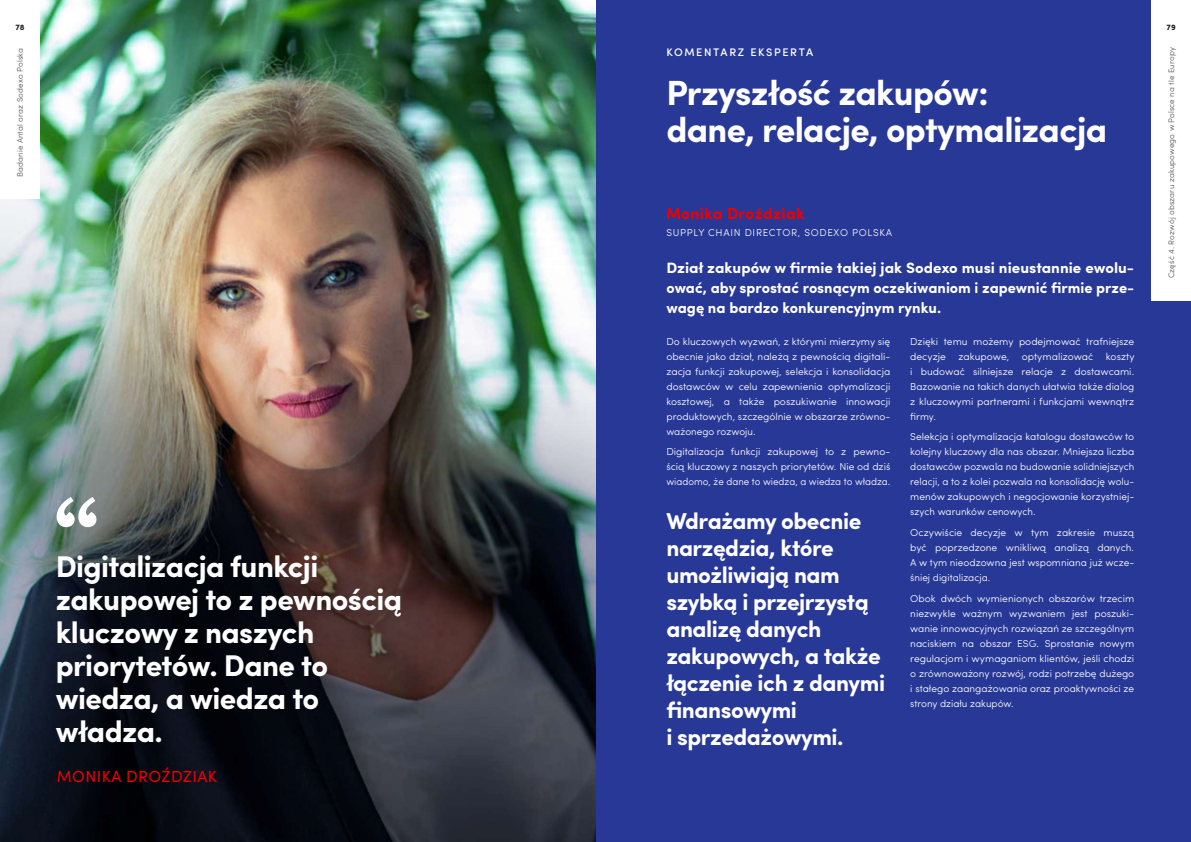
<style>
.page{position:relative;width:1191px;height:842px;background:#fff}
.page>*{position:absolute;margin:0;border:0;box-sizing:border-box;transform-origin:0 0}
.t1{font:700 35px/37px "Sofia Pro";letter-spacing:-.02em;color:#fff}
.t2{font:700 30px/33px "Sofia Pro";letter-spacing:-.02em;color:#fff}
.t3{font:700 23px/27px "Sofia Pro";letter-spacing:-.02em;color:#fff}
.t4{font:16px "Sofia Pro";letter-spacing:.03em;color:#e00}
.t5{font:700 16px "Sofia Pro";letter-spacing:.02em;color:#e00}
.t6{font:700 15px/20px "Sofia Pro";color:#fff;text-align:justify}
.t7{font:500 11px "Sofia Pro";letter-spacing:.15em;color:#fff}
.t8{font:300 10px/15px "Sofia Pro";color:#fff;text-align:justify}
.t9{font:300 10px "Sofia Pro";letter-spacing:.07em;color:#fff}
.t10{font:300 8px "Sofia Pro";letter-spacing:.02em;color:#535555}
.t11{font:700 8px "Sofia Pro";color:#181717}
</style>
<div class="page">
<div style="left:595px;top:0;width:596px;height:842px;background:#283897"></div>
<div style="left:1151px;top:0;width:40px;height:300px;background:#fff"></div>
<img style="left:0;top:0;width:595px;height:842px">
<svg style="left:57px;top:497px;width:39px;height:30px"></svg>
<div style="left:0;top:0;width:40px;height:198px;background:#fff"></div>
<p class="t11" style="left:15px;top:21px;width:11px">78</p>
<p class="t11" style="left:1166px;top:21px;width:11px">79</p>
<p class="t10" style="left:1165px;top:278px;width:233px;rotate:-90deg">Część 4. Rozwój obszaru zakupowego w Polsce na tle Europy</p>
<p class="t7" style="left:666px;top:44px;width:148px">KOMENTARZ EKSPERTA</p>
<h1 class="t1" style="left:666px;top:72px;width:442px">Przyszłość zakupów:<br>dane, relacje, optymalizacja</h1>
<p class="t10" style="left:14px;top:177px;width:131px;rotate:-90deg">Badanie Antal oraz Sodexo Polska</p>
<h3 class="t5" style="left:666px;top:202px;width:140px">Monika Droździak</h3>
<p class="t9" style="left:666px;top:225px;width:227px">SUPPLY CHAIN DIRECTOR, SODEXO POLSKA</p>
<h3 class="t6" style="left:666px;top:256px;width:469px">Dział zakupów w firmie takiej jak Sodexo musi nieustannie ewolu&shy;ować, aby sprostać rosnącym oczekiwaniom i zapewnić firmie prze&shy;wagę na bardzo konkurencyjnym rynku.</h3>
<p class="t8" style="left:666px;top:333px;width:225px">Do kluczowych wyzwań, z którymi mierzymy się obecnie jako dział, należą z pewnością digitali&shy;zacja funkcji zakupowej, selekcja i konsolidacja dostawców w celu zapewnienia optymalizacji kosztowej, a także poszukiwanie innowacji produktowych, szczególnie w obszarze zrówno&shy;ważonego rozwoju.</p>
<p class="t8" style="left:666px;top:444px;width:225px">Digitalizacja funkcji zakupowej to z pewno&shy;ścią kluczowy z naszych priorytetów. Nie od dziś wiadomo, że dane to wiedza, a wiedza to władza.</p>
<h3 class="t3" style="left:666px;top:506px;width:220px">Wdrażamy obecnie narzędzia, które umożliwiają nam szybką i przejrzystą analizę danych zakupowych, a także łączenie ich z danymi finansowymi<br>i sprzedażowymi.</h3>
<p class="t8" style="left:910px;top:333px;width:226px">Dzięki temu możemy podejmować trafniejsze decyzje zakupowe, optymalizować koszty i budować silniejsze relacje z dostawcami.<br>Bazowanie na takich danych ułatwia także dialog z kluczowymi partnerami i funkcjami wewnątrz firmy.</p>
<p class="t8" style="left:910px;top:429px;width:225px">Selekcja i optymalizacja katalogu dostawców to kolejny kluczowy dla nas obszar. Mniejsza liczba dostawców pozwala na budowanie solidniejszych relacji, a to z kolei pozwala na konsolidację wolu&shy;menów zakupowych i negocjowanie korzystniej&shy;szych warunków cenowych.</p>
<p class="t8" style="left:910px;top:524px;width:225px">Oczywiście decyzje w tym zakresie muszą być poprzedzone wnikliwą analizą danych.<br>A w tym nieodzowna jest wspomniana już wcze&shy;śniej digitalizacja.</p>
<p class="t8" style="left:910px;top:590px;width:225px">Obok dwóch wymienionych obszarów trzecim niezwykle ważnym wyzwaniem jest poszuki&shy;wanie innowacyjnych rozwiązań ze szczególnym naciskiem na obszar ESG. Sprostanie nowym regulacjom i wymaganiom klientów, jeśli chodzi o zrównoważony rozwój, rodzi potrzebę dużego i stałego zaangażowania oraz proaktywności ze strony działu zakupów.</p>
<h2 class="t2" style="left:56px;top:548px;width:348px">Digitalizacja funkcji zakupowej to z pewnością kluczowy z naszych priorytetów. Dane to wiedza, a wiedza to władza.</h2>
<h3 class="t4" style="left:57px;top:765px;width:162px">MONIKA DROŹDZIAK</h3>
</div>
